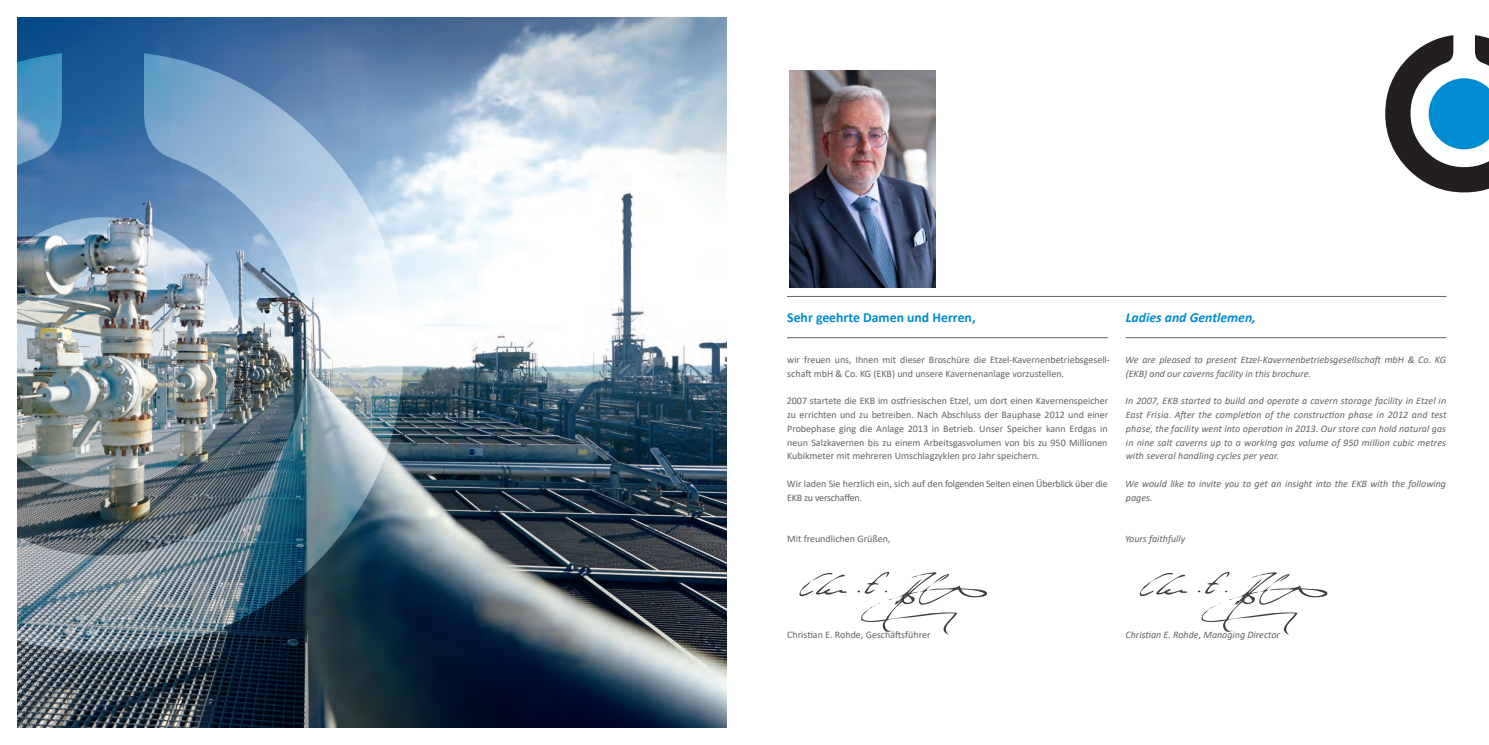
<style>
.page{position:relative;width:1489px;height:745px;background:#fff}
.page>*{position:absolute;margin:0;border:0;box-sizing:border-box;transform-origin:0 0}
.t1{font:700 13.75px "Calibri";color:#008cd0}
.t2{font:italic 700 13.75px "Calibri";color:#008cd0}
.t3{font:italic 10px/13.8px "Calibri";color:#636366}
.t4{font:10px/13.8px "Calibri";color:#636366}
.t5{font:10px/13.8px "Calibri";letter-spacing:-.02em;color:#636366}
</style>
<div class="page">
<img style="left:789px;top:71px;width:146px;height:216px">
<img style="left:18px;top:18px;width:708px;height:708px">
<hr style="left:787px;top:337px;width:320px;height:1px;background:#636366">
<hr style="left:1125px;top:337px;width:321px;height:1px;background:#636366">
<svg style="left:799px;top:572px;width:47px;height:25px"></svg>
<svg style="left:857px;top:572px;width:130px;height:63px"></svg>
<svg style="left:1139px;top:572px;width:48px;height:25px"></svg>
<svg style="left:1197px;top:572px;width:130px;height:63px"></svg>
<img style="left:17px;top:53px;width:386px;height:598px">
<hr style="left:787px;top:296px;width:659px;height:1px;background:#636366">
<svg style="left:1385px;top:35px;width:103px;height:157px"></svg>
<p class="t1" style="left:787px;top:308px;width:190px">Sehr geehrte Damen und Herren,</p>
<p class="t4" style="left:787px;top:352px;width:324px">wir freuen uns, Ihnen mit dieser Broschüre die Etzel-Kavernenbetriebsgesell&shy;schaft mbH &amp; Co. KG (EKB) und unsere Kavernenanlage vorzustellen.</p>
<p class="t4" style="left:786px;top:393px;width:323px;text-align:justify">2007 startete die EKB im ostfriesischen Etzel, um dort einen Kavernenspeicher zu errichten und zu betreiben. Nach Abschluss der Bauphase 2012 und einer Probephase ging die Anlage 2013 in Betrieb. Unser Speicher kann Erdgas in neun Salzkavernen bis zu einem Arbeitsgasvolumen von bis zu 950 Millionen Kubikmeter mit mehreren Umschlagzyklen pro Jahr speichern.</p>
<p class="t5" style="left:787px;top:476px;width:322px">Wir laden Sie herzlich ein, sich auf den folgenden Seiten einen Überblick über die<br>EKB zu verschaffen.</p>
<p class="t4" style="left:787px;top:531px;width:105px">Mit freundlichen Grüßen,</p>
<p class="t2" style="left:1125px;top:307px;width:132px">Ladies and Gentlemen,</p>
<p class="t3" style="left:1125px;top:352px;width:322px">We are pleased to present Etzel-Kavernenbetriebsgesellschaft mbH &amp; Co. KG (EKB) and our caverns facility in this brochure.</p>
<p class="t3" style="left:1125px;top:393px;width:322px;text-align:justify">In 2007, EKB started to build and operate a cavern storage facility in Etzel in East Frisia. After the completion of the construction phase in 2012 and test phase, the facility went into operation in 2013. Our store can hold natural gas in nine salt caverns up to a working gas volume of 950 million cubic metres with several handling cycles per year.</p>
<p class="t3" style="left:1125px;top:476px;width:322px">We would like to invite you to get an insight into the EKB with the following pages.</p>
<p class="t3" style="left:1124px;top:531px;width:62px">Yours faithfully</p>
<p class="t4" style="left:787px;top:627px;width:145px">Christian E. Rohde, Geschäftsführer</p>
<p class="t3" style="left:1125px;top:627px;width:156px">Christian E. Rohde, Managing Director</p>
</div>
